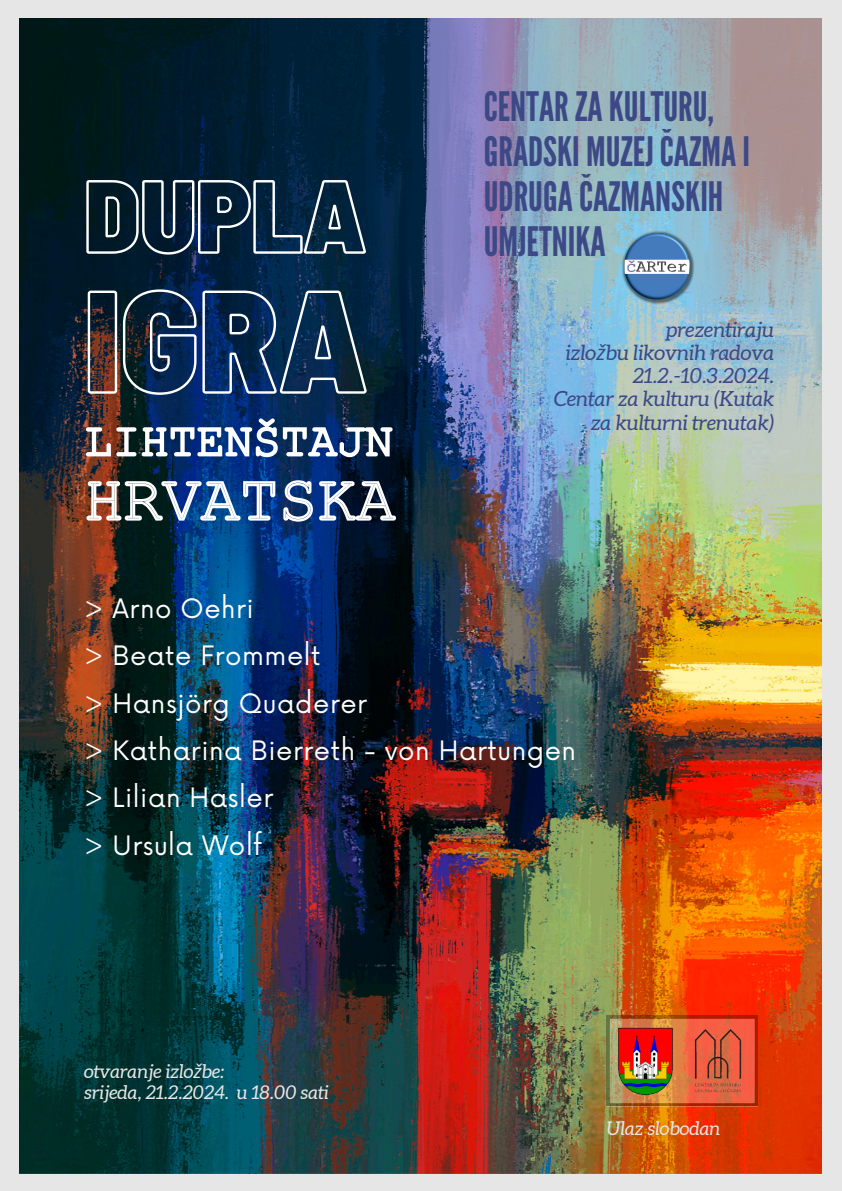
<style>
.page{position:relative;width:842px;height:1191px;background:#fff}
.page>*{position:absolute;margin:0;border:0;box-sizing:border-box;transform-origin:0 0}
.t1{font:40.5px/45px "League Gothic";color:#3c4986}
.t2{font:26.1px/47.2px "Now";letter-spacing:.02em;color:#fff}
.t3{font:italic 20.9px/23.2px "Aleo";color:#3c4986;text-align:right}
.t4{font:italic 18.9px "Aleo";color:#e6e6e6}
.s1{font-family:"Noto Sans"}
</style>
<div class="page">
<div style="left:0;top:0;width:842px;height:1190px;background:#e6e6e6"></div>
<img style="left:20px;top:18px;width:802px;height:1154px">
<img style="left:621px;top:229px;width:75px;height:77px">
<svg style="left:607px;top:1015px;width:151px;height:90px;background:#d95835"></svg>
<img style="left:607px;top:1021px;width:78px;height:78px">
<img style="left:694px;top:1028px;width:47px;height:65px">
<svg style="left:85px;top:178px;width:282px;height:78px;background:#294257"></svg>
<svg style="left:87px;top:288px;width:281px;height:108px;background:#28415e"></svg>
<img style="left:85px;top:416px;width:309px;height:43px">
<img style="left:85px;top:478px;width:312px;height:45px">
<p class="t1" style="left:484px;top:85px;width:268px">CENTARZAKULTURU,<br>GRADSKI MUZEJČAZMAI<br>UDRUGAČAZMANSKIH<br>UMJETNIKA</p>
<p class="t3" style="left:666px;top:317px;width:110px">prezentiraju</p>
<p class="t3" style="left:566px;top:341px;width:210px">izlo<span class="s1">ž</span>bu likovnih radova</p>
<h5 class="t3" style="left:633px;top:364px;width:143px">21.2.-10.3.2024.</h5>
<p class="t3" style="left:554px;top:387px;width:221px">Centar za kulturu (Kutak za kulturni trenutak)</p>
<p class="t2" style="left:84px;top:586px;width:494px">&gt; Arno Oehri<br>&gt; Beate Frommelt<br>&gt; Hansjörg Quaderer<br>&gt; Katharina Bierreth - von Hartungen &gt; Lilian Hasler<br>&gt; Ursula Wolf</p>
<p class="t4" style="left:84px;top:1060px;width:142px">otvaranje izlo<span class="s1">ž</span>be:</p>
<p class="t4" style="left:84px;top:1081px;width:246px">srijeda, 21.2.2024. u 18.00 sati</p>
<p class="t4" style="left:607px;top:1117px;width:115px">Ulaz slobodan</p>
</div>
